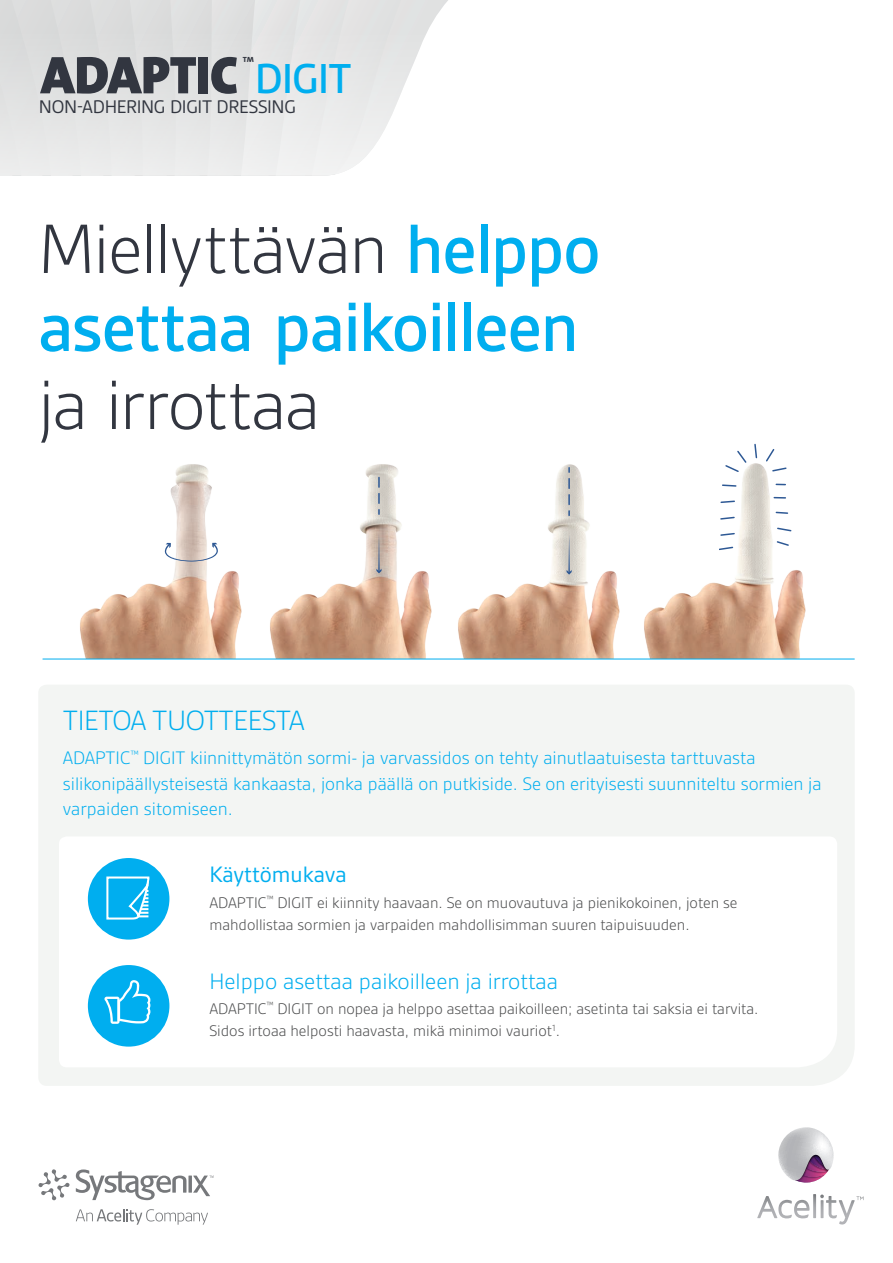
<style>
.page{position:relative;width:893px;height:1263px;background:#fff}
.page>*{position:absolute;margin:0;border:0;box-sizing:border-box;transform-origin:0 0}
.t1{font:500 75px/78px "Gesta";letter-spacing:-.015em;color:#00aeef}
.t2{font:300 75px "Gesta";letter-spacing:-.02em;color:#323640}
.t3{font:53.55px "The Sans Black Caps";letter-spacing:-.01em;color:#323640}
.t4{font:300 30px "Gesta";letter-spacing:-.015em;color:#00aeef}
.t5{font:300 24px "Gesta";color:#00aeef}
.t6{font:24px "Gesta";color:#00aeef}
.t7{font:19.65px "Gesta";letter-spacing:-.015em;color:#323640}
.t8{font:300 19.5px/25.5px "Gesta";color:#00aeef}
.t9{font:17.85px "The Sans Caps";color:#323640}
.t10{font:300 16.5px/22.5px "Gesta";color:#4b4c4d}
.s1{font-family:"Gesta";font-weight:500;font-size:45px;color:#00aeef}
.s2{font-weight:300;color:#323640}
</style>
<div class="page">
<div style="left:39px;top:685px;width:815px;height:401px;background:#f3f5f3"></div>
<svg style="left:59px;top:836px;width:778px;height:231px"></svg>
<svg style="left:778px;top:1127px;width:56px;height:56px"></svg>
<svg style="left:757px;top:1194px;width:106px;height:30px"></svg>
<svg style="left:188px;top:1175px;width:4px;height:18px"></svg>
<svg style="left:76px;top:1169px;width:110px;height:31px"></svg>
<svg style="left:38px;top:1169px;width:32px;height:31px"></svg>
<svg style="left:76px;top:1209px;width:132px;height:16px"></svg>
<svg style="left:193px;top:1175px;width:21px;height:21px"></svg>
<div style="left:0;top:0;width:448px;height:28px;background:#dfe0e0"></div>
<svg style="left:0;top:28px;width:429px;height:148px;background:#e6e7e7"></svg>
<img style="left:42px;top:464px;width:190px;height:195px">
<img style="left:232px;top:464px;width:188px;height:195px">
<img style="left:420px;top:464px;width:186px;height:195px">
<img style="left:606px;top:463px;width:241px;height:196px">
<div style="left:89px;top:859px;width:79px;height:79px;background:#00aeef;border-radius:50%"></div>
<div style="left:88px;top:858px;width:81px;height:81px;border:2px solid #00aeef;border-radius:50%"></div>
<svg style="left:106px;top:876px;width:44px;height:44px"></svg>
<div style="left:89px;top:966px;width:79px;height:79px;background:#00aeef;border-radius:50%"></div>
<div style="left:88px;top:965px;width:81px;height:81px;border:2px solid #00aeef;border-radius:50%"></div>
<svg style="left:104px;top:980px;width:46px;height:44px"></svg>
<hr style="left:43px;top:659px;width:811px;height:1px;background:#00aeef">
<svg style="left:165px;top:543px;width:53px;height:19px"></svg>
<svg style="left:376px;top:533px;width:5px;height:40px"></svg>
<svg style="left:378px;top:477px;width:2px;height:37px"></svg>
<svg style="left:567px;top:534px;width:5px;height:41px"></svg>
<svg style="left:568px;top:479px;width:2px;height:36px"></svg>
<svg style="left:720px;top:516px;width:16px;height:4px"></svg>
<svg style="left:720px;top:546px;width:14px;height:5px"></svg>
<svg style="left:720px;top:500px;width:16px;height:4px"></svg>
<svg style="left:721px;top:484px;width:16px;height:3px"></svg>
<svg style="left:720px;top:532px;width:16px;height:5px"></svg>
<svg style="left:765px;top:449px;width:23px;height:23px"></svg>
<svg style="left:774px;top:497px;width:11px;height:2px"></svg>
<svg style="left:776px;top:540px;width:14px;height:7px"></svg>
<svg style="left:775px;top:511px;width:14px;height:4px"></svg>
<svg style="left:776px;top:527px;width:16px;height:5px"></svg>
<svg style="left:724px;top:443px;width:34px;height:30px"></svg>
<h2 class="t3" style="left:41px;top:30px;width:312px">ADAPTIC <span class="s1">DIGIT</span></h2>
<p class="t7" style="left:39px;top:96px;width:259px">NON-ADHERING DIGIT DRESSING</p>
<p class="t9" style="left:242px;top:48px;width:14px">™</p>
<h1 class="t1" style="left:38px;top:210px;width:564px"><span class="s2">Miellyttävän</span> helppo asettaa paikoilleen</h1>
<h1 class="t2" style="left:38px;top:362px;width:284px">ja irrottaa</h1>
<h3 class="t4" style="left:63px;top:704px;width:243px">TIETOA TUOTTEESTA</h3>
<p class="t8" style="left:63px;top:745px;width:760px">ADAPTIC<sup>™</sup> DIGIT kiinnittymätön sormi- ja varvassidos on tehty ainutlaatuisesta tarttuvasta silikonipäällysteisestä kankaasta, jonka päällä on putkiside. Se on erityisesti suunniteltu sormien ja varpaiden sitomiseen.</p>
<h3 class="t6" style="left:209px;top:861px;width:139px">Käyttömukava</h3>
<p class="t10" style="left:209px;top:891px;width:530px">ADAPTIC<sup>™</sup> DIGIT ei kiinnity haavaan. Se on muovautuva ja pienikokoinen, joten se mahdollistaa sormien ja varpaiden mahdollisimman suuren taipuisuuden.</p>
<h3 class="t5" style="left:209px;top:967px;width:350px">Helppo asettaa paikoilleen ja irrottaa</h3>
<p class="t10" style="left:209px;top:997px;width:551px">ADAPTIC<sup>™</sup> DIGIT on nopea ja helppo asettaa paikoilleen; asetinta tai saksia ei tarvita.<br>Sidos irtoaa helposti haavasta, mikä minimoi vauriot<sup>1</sup>.</p>
</div>
